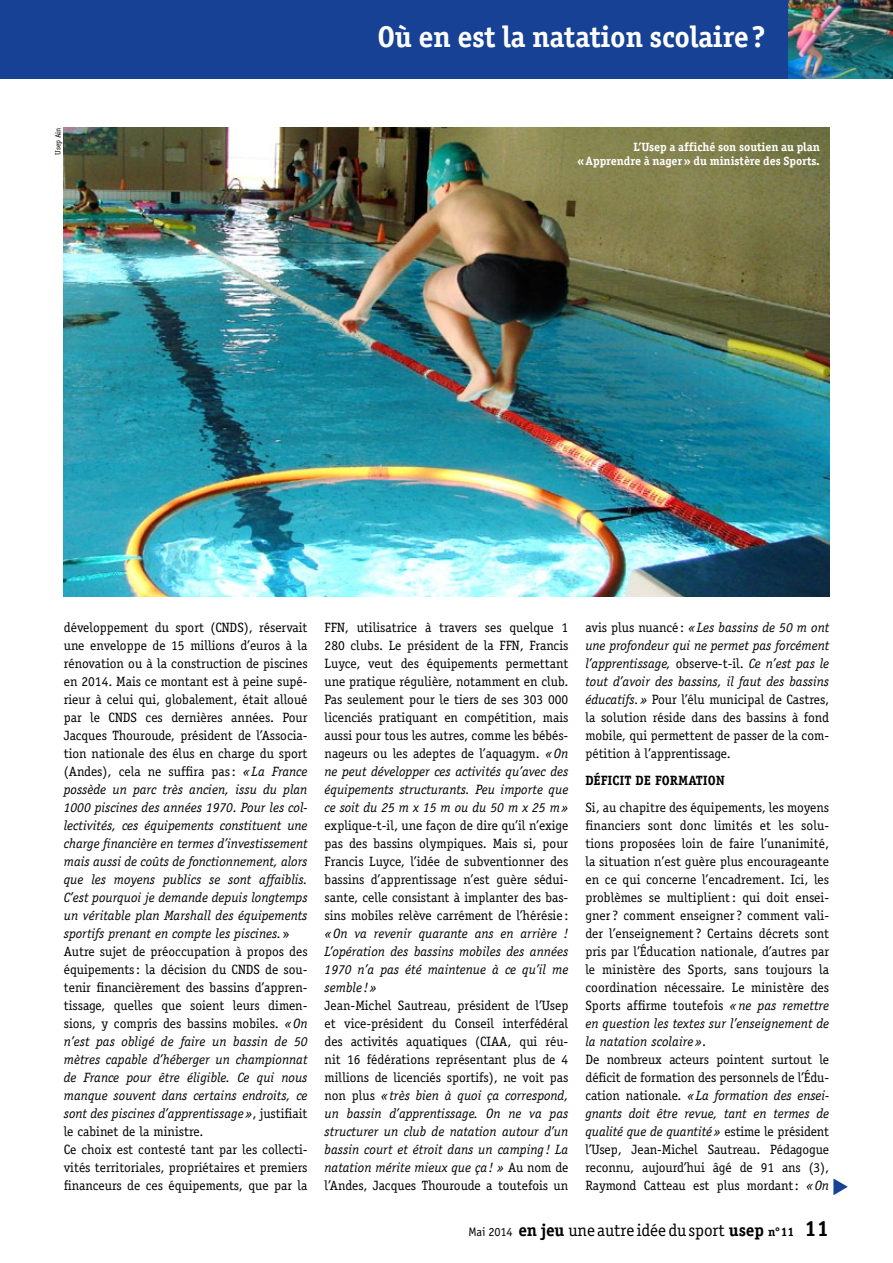
<style>
.page{position:relative;width:893px;height:1263px;background:#fff}
.page>*{position:absolute;margin:0;border:0;box-sizing:border-box;transform-origin:0 0}
.t1{font:700 30px "Officina Serif";color:#fff}
.t2{font:17.25px "Officina Serif";letter-spacing:-.005em;color:#000}
.t3{font:13.5px/18px "Officina Serif";color:#000;text-align:justify}
.t4{font:italic 13.5px/18px "Officina Serif";color:#000;text-align:justify}
.t5{font:700 13.5px "Officina Serif";color:#000}
.t6{font:700 12px/14.4px "Officina Serif";letter-spacing:-.005em;color:#fff;text-align:right}
.t7{font:7.5px "Officina Serif";letter-spacing:-.005em;color:#000}
.s1{font-style:italic}
.s2{font-family:"Officina Sans";font-size:12.3px}
.s3{font-weight:700}
.s4{font-weight:700;font-size:12.3px}
.s5{font-weight:700;font-size:22.2px}
</style>
<div class="page">
<div style="left:0;top:0;width:893px;height:79px;background:#164194"></div>
<svg style="left:833px;top:1178px;width:15px;height:17px"></svg>
<img style="left:64px;top:128px;width:765px;height:468px">
<img style="left:789px;top:0;width:104px;height:79px">
<p class="t7" style="left:53px;top:155px;width:29px;rotate:-90deg">Usep Ain</p>
<h1 class="t1" style="left:377px;top:18px;width:389px">Où en est la natation scolaire?</h1>
<p class="t6" style="left:577px;top:139px;width:244px">L’Usep a affiché son soutien au plan<br>« Apprendre à nager» du ministère des Sports.</p>
<p class="t3" style="left:64px;top:618px;width:245px;text-align:left">développement du sport (CNDS), réservait une enveloppe de 15 millions d’euros à la rénovation ou à la construction de piscines en 2014. Mais ce montant est à peine supé&shy;rieur à celui qui, globalement, était alloué par le CNDS ces dernières années. Pour Jacques Thouroude, président de l’Associa&shy;tion nationale des élus en charge du sport (Andes), cela ne suffira pas: <span class="s1">«La France possède un parc très ancien, issu du plan 1000 piscines des années 1970. Pour les col&shy;lectivités, ces équipements constituent une charge financière en termes d’investissement mais aussi de coûts de fonctionnement, alors que les moyens publics se sont affaiblis.<br>C’est pourquoi je demande depuis longtemps un véritable plan Marshall des équipements sportifs prenant en compte les piscines.</span> » Autre sujet de préoccupation à propos des équipements: la décision du CNDS de sou&shy;tenir financièrement des bassins d’appren&shy;tissage, quelles que soient leurs dimen&shy;sions, y compris des bassins mobiles. <span class="s1">«On n’est pas obligé de faire un bassin de 50 mètres capable d’héberger un championnat de France pour être éligible. Ce qui nous manque souvent dans certains endroits, ce sont des piscines d’apprentissage»</span>, justifiait le cabinet de la ministre.<br>Ce choix est contesté tant par les collecti&shy;vités territoriales, propriétaires et premiers financeurs de ces équipements, que par la</p>
<p class="t3" style="left:325px;top:618px;width:245px">FFN, utilisatrice à travers ses quelque 1<br>280 clubs. Le président de la FFN, Francis Luyce, veut des équipements permettant une pratique régulière, notamment en club.<br>Pas seulement pour le tiers de ses 303 000 licenciés pratiquant en compétition, mais aussi pour tous les autres, comme les bébés&shy;nageurs ou les adeptes de l’aquagym. <span class="s1">«On ne peut développer ces activités qu’avec des équipements structurants. Peu importe que ce soit du 25 m x 15 m ou du 50 m x 25 m»</span></p>
<p class="t3" style="left:325px;top:816px;width:245px">explique-t-il, une façon de dire qu’il n’exige pas des bassins olympiques. Mais si, pour Francis Luyce, l’idée de subventionner des bassins d’apprentissage n’est guère sédui&shy;sante, celle consistant à implanter des bas&shy;sins mobiles relève carrément de l’hérésie :</p>
<p class="t4" style="left:325px;top:924px;width:245px">«On va revenir quarante ans en arrière !<br>L’opération des bassins mobiles des années 1970 n’a pas été maintenue à ce qu’il me semble !»</p>
<p class="t3" style="left:325px;top:996px;width:245px">Jean-Michel Sautreau, président de l’Usep et vice-président du Conseil interfédéral des activités aquatiques (CIAA, qui réu&shy;nit 16 fédérations représentant plus de 4 millions de licenciés sportifs), ne voit pas non plus <span class="s1">«très bien à quoi ça correspond, un bassin d’apprentissage. On ne va pas structurer un club de natation autour d’un bassin court et étroit dans un camping ! La natation mérite mieux que ça ! »</span> Au nom de l’Andes, Jacques Thouroude a toutefois un</p>
<p class="t3" style="left:585px;top:618px;width:245px">avis plus nuancé : <span class="s1">«Les bassins de 50 m ont une profondeur qui ne permet pas forcément l’apprentissage,</span> observe-t-il. <span class="s1">Ce n’est pas le tout d’avoir des bassins, il faut des bassins éducatifs.»</span> Pour l’élu municipal de Castres, la solution réside dans des bassins à fond mobile, qui permettent de passer de la com&shy;pétition à l’apprentissage.</p>
<p class="t5" style="left:585px;top:772px;width:141px">Déficit de formation</p>
<p class="t3" style="left:585px;top:798px;width:245px;text-align:left">Si, au chapitre des équipements, les moyens financiers sont donc limités et les solu&shy;tions proposées loin de faire l’unanimité, la situation n’est guère plus encourageante en ce qui concerne l’encadrement. Ici, les problèmes se multiplient: qui doit ensei&shy;gner ? comment enseigner ? comment vali&shy;der l’enseignement ? Certains décrets sont pris par l’Éducation nationale, d’autres par le ministère des Sports, sans toujours la coordination nécessaire. Le ministère des Sports affirme toutefois <span class="s1">« ne pas remettre en question les textes sur l’enseignement de la natation scolaire »</span>.<br>De nombreux acteurs pointent surtout le déficit de formation des personnels de l’Édu&shy;cation nationale. <span class="s1">«La formation des ensei&shy;gnants doit être revue, tant en termes de qualité que de quantité»</span> estime le président l’Usep, Jean-Michel Sautreau. Pédagogue reconnu, aujourd’hui âgé de 91 ans (3), Raymond Catteau est plus mordant: <span class="s1">«On</span></p>
<p class="t2" style="left:469px;top:1220px;width:362px"><span class="s2">Mai 2014</span> <span class="s3">en jeu</span> une autre idée du sport <span class="s3">usep</span> <span class="s4">n°11</span> <span class="s5">11</span></p>
</div>
